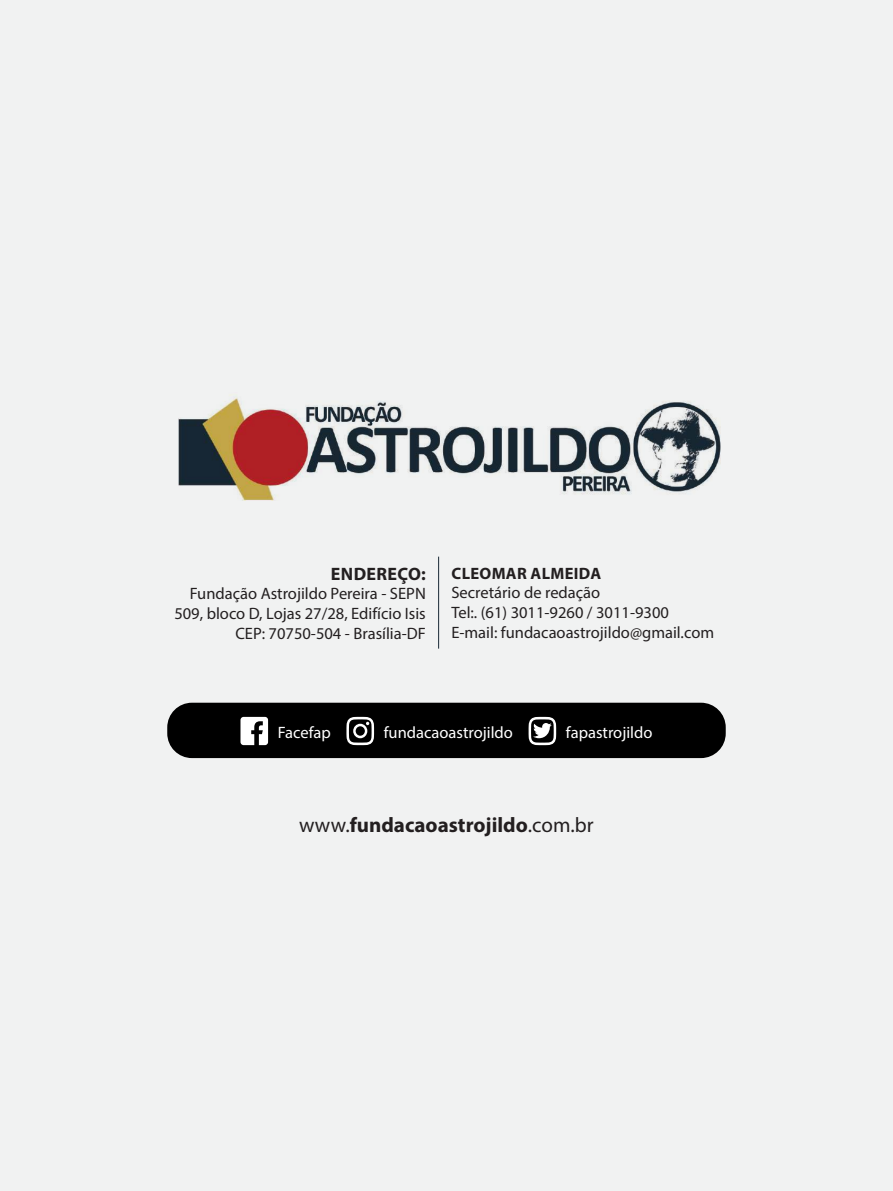
<style>
.page{position:relative;width:893px;height:1191px;background:#f1f2f2}
.page>*{position:absolute;margin:0;border:0;box-sizing:border-box;transform-origin:0 0}
.t1{font:700 21px "Myriad Pro";color:#231f20}
.t2{font:700 18px "Myriad Pro";letter-spacing:.02em;color:#231f20}
.t3{font:16.5px/19.8px "Myriad Pro";color:#231f20}
.t4{font:16.5px "Myriad Pro";color:#fff}
.t5{font:700 16.5px "Myriad Pro";letter-spacing:.02em;color:#231f20}
.s1{font-weight:400}
</style>
<div class="page">
<div style="left:167px;top:702px;width:559px;height:56px;background:#000;border-radius:25px"></div>
<img style="left:179px;top:397px;width:542px;height:104px">
<svg style="left:240px;top:717px;width:28px;height:28px"></svg>
<svg style="left:346px;top:717px;width:28px;height:28px"></svg>
<svg style="left:529px;top:717px;width:27px;height:28px"></svg>
<hr style="left:438px;top:556px;width:1px;height:92px;background:#1a2a36">
<p class="t2" style="left:331px;top:566px;width:96px">ENDEREÇO:</p>
<p class="t3" style="left:174px;top:585px;width:253px;text-align:right">Fundação Astrojildo Pereira - SEPN<br>509, bloco D, Lojas 27/28, Edifício Isis<br>CEP: 70750-504 - Brasília-DF</p>
<p class="t5" style="left:452px;top:566px;width:151px">CLEOMAR ALMEIDA</p>
<p class="t3" style="left:451px;top:584px;width:264px">Secretário de redação<br>Tel:. (61) 3011-9260 / 3011-9300<br>E-mail: fundacaoastrojildo@gmail.com</p>
<p class="t4" style="left:278px;top:726px;width:54px">Facefap</p>
<p class="t4" style="left:384px;top:726px;width:131px">fundacaoastrojildo</p>
<p class="t4" style="left:566px;top:726px;width:88px">fapastrojildo</p>
<p class="t1" style="left:299px;top:817px;width:296px"><span class="s1">www.</span>fundacaoastrojildo<span class="s1">.com.br</span></p>
</div>
